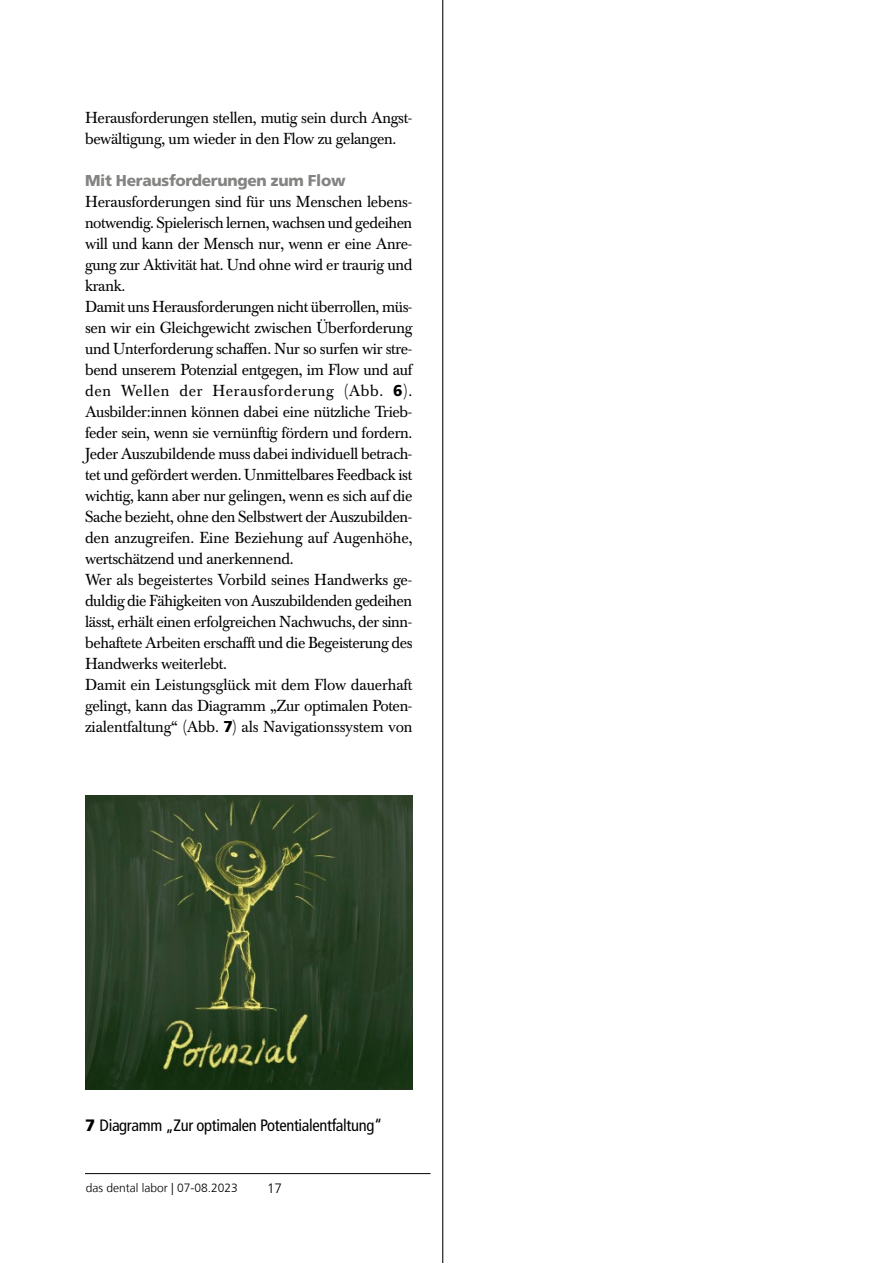
<style>
.page{position:relative;width:893px;height:1263px;background:#fff}
.page>*{position:absolute;margin:0;border:0;box-sizing:border-box;transform-origin:0 0}
.t1{font:condensed 16.5px "Frutiger LT Std";letter-spacing:-.02em;color:#000}
.t2{font:15.75px/21px "Baskerville BE";letter-spacing:-.02em;color:#000}
.t3{font:900 15.75px "Frutiger LT Std";letter-spacing:-.02em;color:#848483}
.t4{font:300 13.5px "Frutiger LT Com";color:#000}
.t5{font:300 12px "Frutiger LT Com";color:#000}
.s1{font-family:"Frutiger LT Std";font-weight:900}
.s2{font-weight:900;font-stretch:normal}
</style>
<div class="page">
<hr style="left:85px;top:1173px;width:346px;height:1px;background:#000">
<hr style="left:442px;top:0;width:1px;height:1263px;background:#000">
<img style="left:85px;top:795px;width:327px;height:295px">
<p class="t2" style="left:85px;top:108px;width:329px">Herausforderungen stellen, mutig sein durch Angst&shy;bewältigung, um wieder in den Flow zu gelangen.</p>
<p class="t3" style="left:85px;top:171px;width:262px">Mit Herausforderungen zum Flow</p>
<p class="t2" style="left:85px;top:192px;width:329px">Herausforderungen sind für uns Menschen lebens&shy;notwendig. Spielerisch lernen, wachsen und gedeihen will und kann der Mensch nur, wenn er eine Anre&shy;gung zur Aktivität hat. Und ohne wird er traurig und krank.<br>Damit uns Herausforderungen nicht überrollen, müs&shy;sen wir ein Gleichgewicht zwischen Überforderung und Unterforderung schaffen. Nur so surfen wir stre&shy;bend unserem Potenzial entgegen, im Flow und auf den Wellen der Herausforderung (Abb. <span class="s1">6</span>).<br>Ausbilder:innen können dabei eine nützliche Trieb&shy;feder sein, wenn sie vernünftig fördern und fordern.<br>Jeder Auszubildende muss dabei individuell betrach&shy;tet und gefördert werden. Unmittelbares Feedback ist wichtig, kann aber nur gelingen, wenn es sich auf die Sache bezieht, ohne den Selbstwert der Auszubilden&shy;den anzugreifen. Eine Beziehung auf Augenhöhe, wertschätzend und anerkennend.<br>Wer als begeistertes Vorbild seines Handwerks ge&shy;duldig die Fähigkeiten von Auszubildenden gedeihen lässt, erhält einen erfolgreichen Nachwuchs, der sinn&shy;behaftete Arbeiten erschafft und die Begeisterung des Handwerks weiterlebt.<br>Damit ein Leistungsglück mit dem Flow dauerhaft gelingt, kann das Diagramm „Zur optimalen Poten&shy;zialentfaltung“ (Abb. <span class="s1">7</span>) als Navigationssystem von</p>
<p class="t1" style="left:85px;top:1116px;width:299px"><span class="s2">7</span> Diagramm „Zur optimalen Potentialentfaltung“</p>
<p class="t5" style="left:86px;top:1181px;width:154px">das dental labor | 07-08.2023</p>
<p class="t4" style="left:267px;top:1181px;width:17px">17</p>
</div>
